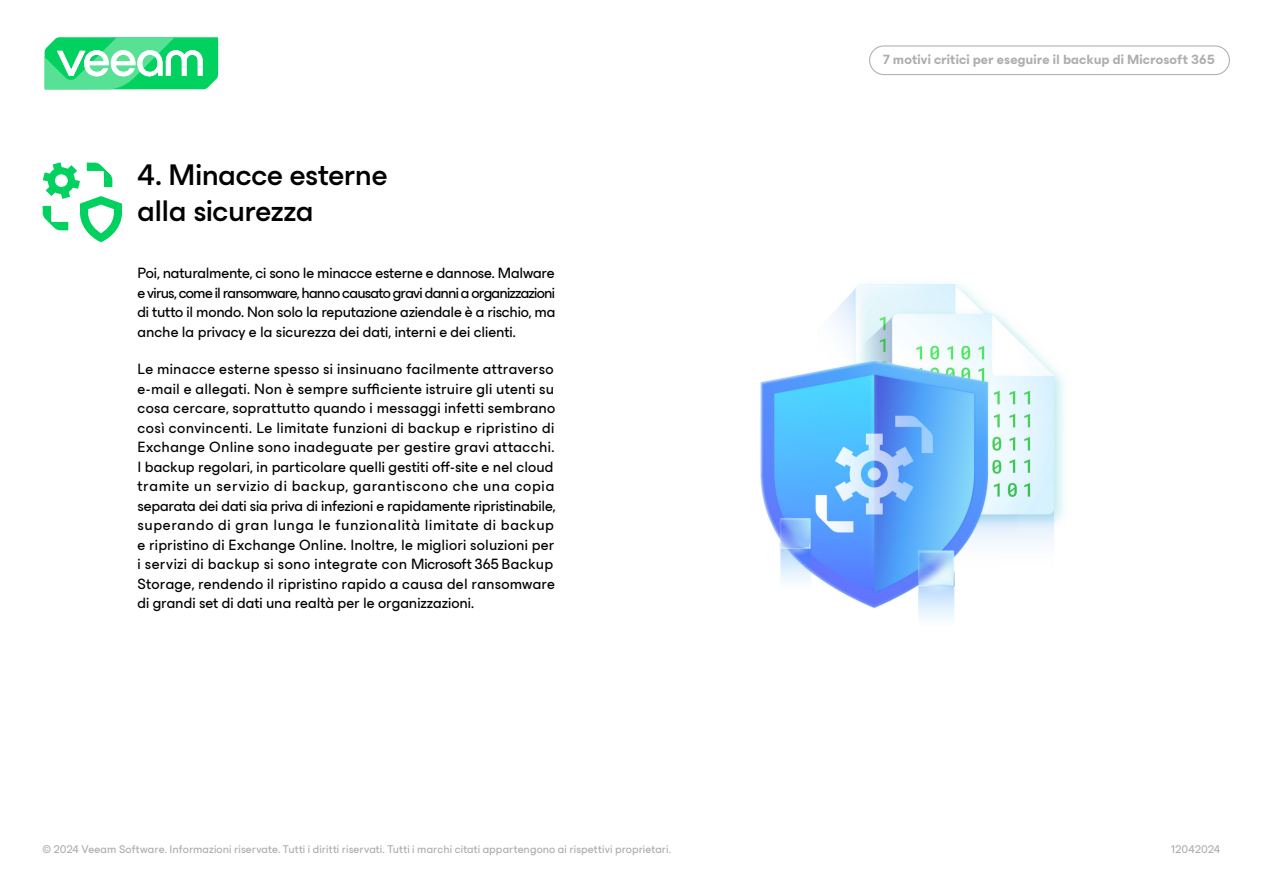
<style>
.page{position:relative;width:1263px;height:893px;background:#fff}
.page>*{position:absolute;margin:0;border:0;box-sizing:border-box;transform-origin:0 0}
.Subtitle_22_Medium{font:500 30px/36px "ES Build Neutral";letter-spacing:-.01em;color:#000}
.body_text_11{font:15px/19.5px "ES Build Neutral";letter-spacing:.015em;color:#000;text-align:justify}
.t1{font:700 13.5px "ES Build Neutral";letter-spacing:.005em;color:#adacaf}
.t2{font:11.25px "ES Build Neutral";letter-spacing:.01em;color:#adacaf}
</style>
<div class="page">
<svg style="left:44px;top:37px;width:175px;height:53px"></svg>
<div style="left:869px;top:45px;width:361px;height:30px;border:1px solid #adacaf;border-radius:14px"></div>
<img style="left:760px;top:284px;width:304px;height:335px">
<svg style="left:43px;top:162px;width:79px;height:80px"></svg>
<p class="Subtitle_22_Medium" style="left:138px;top:154px;width:251px">4. Minacce esterne alla sicurezza</p>
<p class="body_text_11" style="left:138px;top:262px;width:419px">Poi, naturalmente, ci sono le minacce esterne e dannose. Malware e virus, come il ransomware, hanno causato gravi danni a organizzazioni di tutto il mondo. Non solo la reputazione aziendale è a rischio, ma anche la privacy e la sicurezza dei dati, interni e dei clienti.</p>
<p class="body_text_11" style="left:138px;top:358px;width:419px;text-align:left">Le minacce esterne spesso si insinuano facilmente attraverso e-mail e allegati. Non è sempre sufficiente istruire gli utenti su cosa cercare, soprattutto quando i messaggi infetti sembrano così convincenti. Le limitate funzioni di backup e ripristino di Exchange Online sono inadeguate per gestire gravi attacchi.<br>I backup regolari, in particolare quelli gestiti off-site e nel cloud tramite un servizio di backup, garantiscono che una copia separata dei dati sia priva di infezioni e rapidamente ripristinabile, superando di gran lunga le funzionalità limitate di backup e ripristino di Exchange Online. Inoltre, le migliori soluzioni per i servizi di backup si sono integrate con Microsoft 365 Backup Storage, rendendo il ripristino rapido a causa del ransomware di grandi set di dati una realtà per le organizzazioni.</p>
<p class="t1" style="left:883px;top:48px;width:333px">7 motivi critici per eseguire il backup di Microsoft 365</p>
<p class="t2" style="left:43px;top:840px;width:630px">© 2024 Veeam Software. Informazioni riservate. Tutti i diritti riservati. Tutti i marchi citati appartengono ai rispettivi proprietari.</p>
<p class="t2" style="left:1171px;top:840px;width:51px">12042024</p>
</div>
